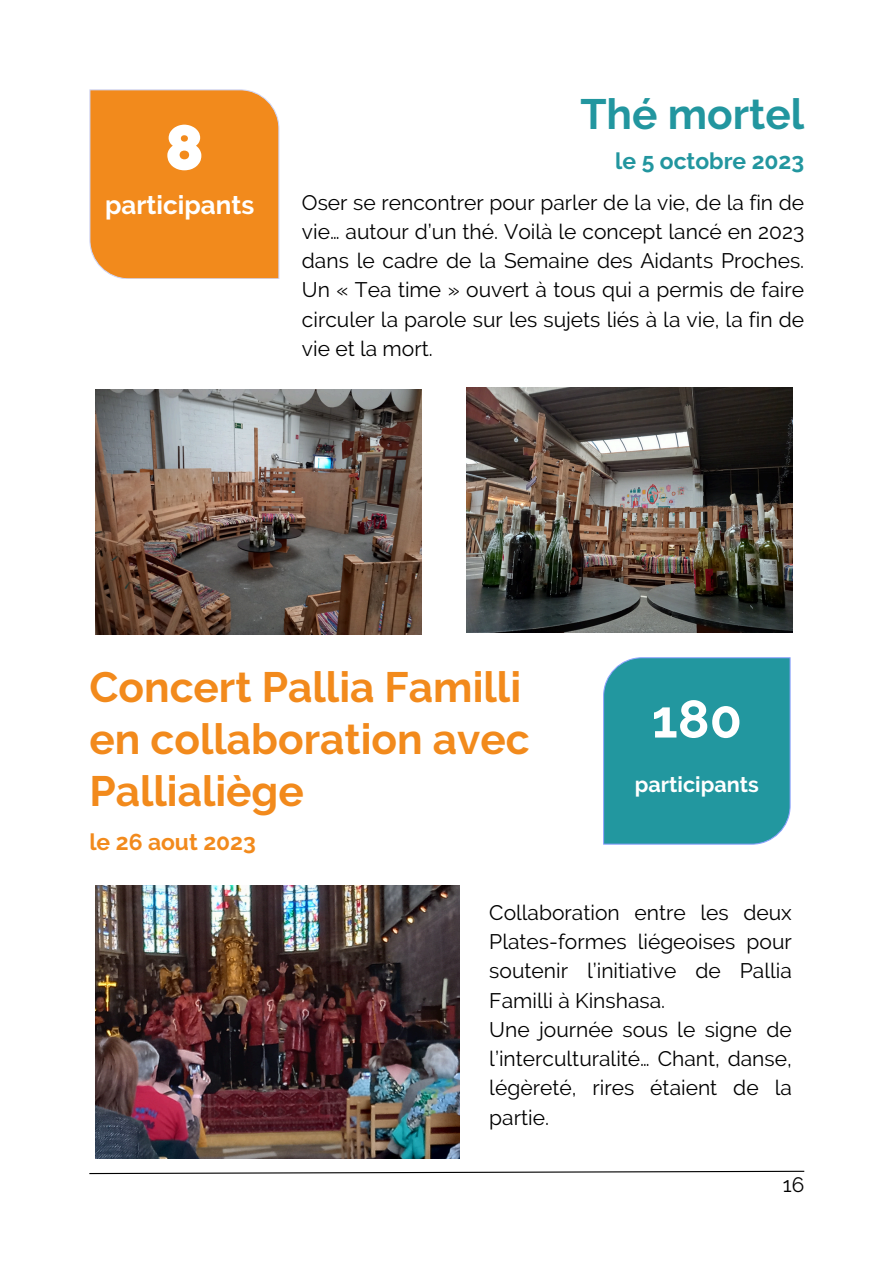
<style>
.page{position:relative;width:894px;height:1264px;background:#fff}
.page>*{position:absolute;margin:0;border:0;box-sizing:border-box;transform-origin:0 0}
.t1{font:800 63.45px "Raleway";color:#fff}
.t2{font:700 52.8px "Raleway";color:#fff}
.t3{font:700 42.3px/51.8px "Raleway";color:#f28a1c}
.t4{font:700 42.3px "Raleway";color:#22969f}
.t5{font:700 25.95px "Raleway";color:#fff}
.t6{font:700 22.8px "Raleway";color:#22969f}
.t7{font:700 22.8px "Raleway";color:#f28a1c}
.t8{font:700 21.6px "Raleway";color:#fff}
.t9{font:21px/29.2px "Raleway";color:#000;text-align:justify}
.t10{font:20.85px "Raleway";color:#000}
</style>
<div class="page">
<div style="left:89px;top:89px;width:190px;height:190px;background:#f28a1c"></div>
<div style="left:603px;top:657px;width:187px;height:187px;background:#22979f"></div>
<img style="left:96px;top:390px;width:325px;height:244px">
<img style="left:466px;top:388px;width:325px;height:244px">
<img style="left:96px;top:885px;width:363px;height:273px">
<svg style="left:89px;top:1170px;width:716px;height:4px"></svg>
<h1 class="t1" style="left:165px;top:110px;width:40px">8</h1>
<p class="t5" style="left:105px;top:189px;width:150px">participants</p>
<h3 class="t4" style="left:580px;top:89px;width:225px">Thé mortel</h3>
<p class="t6" style="left:615px;top:148px;width:190px">le 5 octobre 2023</p>
<p class="t9" style="left:302px;top:188px;width:503px">Oser se rencontrer pour parler de la vie, de la fin de vie… autour d’un thé. Voilà le concept lancé en 2023 dans le cadre de la Semaine des Aidants Proches.<br>Un « Tea time » ouvert à tous qui a permis de faire circuler la parole sur les sujets liés à la vie, la fin de vie et la mort.</p>
<h3 class="t3" style="left:89px;top:661px;width:442px">Concert Pallia Familli en collaboration avec<br>Pallialiège</h3>
<p class="t7" style="left:89px;top:828px;width:168px">le 26 aout 2023</p>
<h2 class="t2" style="left:651px;top:688px;width:92px">180</h2>
<p class="t8" style="left:634px;top:771px;width:125px">participants</p>
<p class="t9" style="left:489px;top:897px;width:304px;text-align:left">Collaboration entre les deux<br>Plates-formes liégeoises pour soutenir l’initiative de Pallia<br>Familli à Kinshasa.<br>Une journée sous le signe de l’interculturalité… Chant, danse, légèreté, rires étaient de la partie.</p>
<p class="t10" style="left:782px;top:1172px;width:23px">16</p>
</div>
